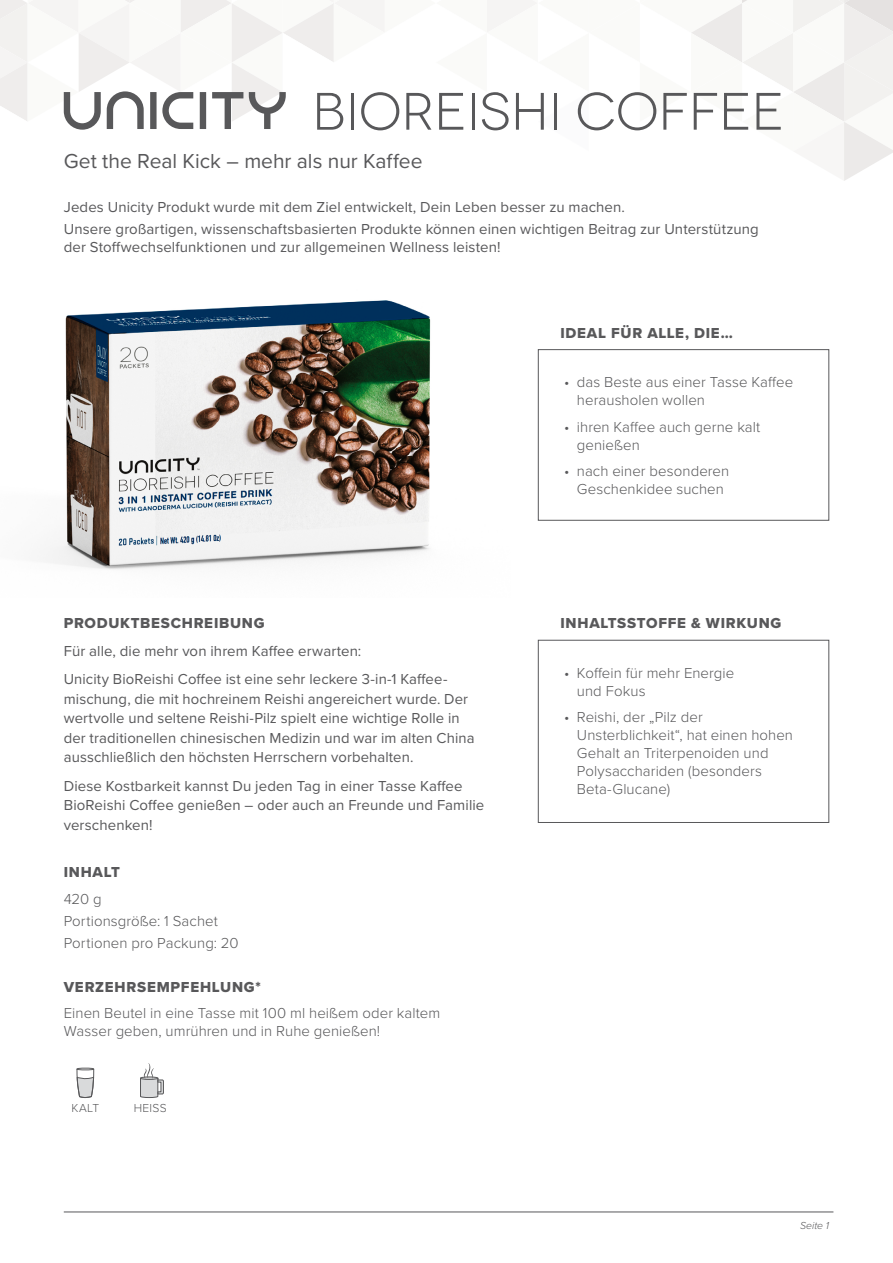
<style>
.page{position:relative;width:893px;height:1263px;background:#fff}
.page>*{position:absolute;margin:0;border:0;box-sizing:border-box;transform-origin:0 0}
.t1{font:52.5px "Novecentowide";color:#58585a}
.t2{font:21px "Proxima Nova";letter-spacing:-.005em;color:#58585a}
.t3{font:15px/19.5px "Proxima Nova";letter-spacing:.005em;color:#58585a}
.t4{font:300 15px/18px "Proxima Nova";letter-spacing:.005em;color:#58585a}
.t5{font:15px "Proxima Nova Extrabld";letter-spacing:.05em;color:#58585a}
.t6{font:300 12px "Proxima Nova";letter-spacing:.02em;color:#58585a}
.t7{font:italic 300 10.5px "Proxima Nova";color:#58585a}
</style>
<div class="page">
<img style="left:43px;top:300px;width:388px;height:270px">
<hr style="left:64px;top:1212px;width:769px;height:1px;background:#58585a">
<svg style="left:0;top:0;width:893px;height:181px"></svg>
<svg style="left:76px;top:1068px;width:18px;height:30px"></svg>
<svg style="left:140px;top:1063px;width:24px;height:35px"></svg>
<div style="left:538px;top:640px;width:291px;height:183px;border:1px solid #58585a"></div>
<div style="left:538px;top:349px;width:291px;height:172px;border:1px solid #58585a"></div>
<h1 class="t1" style="left:312px;top:81px;width:473px">BIOREISHI COFFEE</h1>
<h2 class="t2" style="left:64px;top:145px;width:360px">Get the Real Kick – mehr als nur Kaffee</h2>
<p class="t3" style="left:64px;top:195px;width:696px;line-height:22.2px">Jedes Unicity Produkt wurde mit dem Ziel entwickelt, Dein Leben besser zu machen.<br>Unsere großartigen, wissenschaftsbasierten Produkte können einen wichtigen Beitrag zur Unterstützung</p>
<p class="t3" style="left:64px;top:237px;width:438px">der Stoffwechselfunktionen und zur allgemeinen Wellness leisten!</p>
<p class="t5" style="left:560px;top:322px;width:174px">IDEAL FÜR ALLE, DIE…</p>
<p class="t5" style="left:64px;top:612px;width:202px">PRODUKTBESCHREIBUNG</p>
<p class="t3" style="left:64px;top:637px;width:385px;line-height:28px">Für alle, die mehr von ihrem Kaffee erwarten:<br>Unicity BioReishi Coffee ist eine sehr leckere 3-in-1 Kaffee-</p>
<p class="t3" style="left:64px;top:688px;width:412px">mischung, die mit hochreinem Reishi angereichert wurde. Der wertvolle und seltene Reishi-Pilz spielt eine wichtige Rolle in der traditionellen chinesischen Medizin und war im alten China ausschließlich den höchsten Herrschern vorbehalten.</p>
<p class="t3" style="left:64px;top:775px;width:422px">Diese Kostbarkeit kannst Du jeden Tag in einer Tasse Kaffee<br>BioReishi Coffee genießen – oder auch an Freunde und Familie verschenken!</p>
<p class="t5" style="left:64px;top:861px;width:58px">INHALT</p>
<p class="t4" style="left:64px;top:887px;width:176px;line-height:22.2px">420 g<br>Portionsgröße: 1 Sachet<br>Portionen pro Packung: 20</p>
<p class="t5" style="left:64px;top:975px;width:198px">VERZEHRSEMPFEHLUNG*</p>
<p class="t4" style="left:64px;top:1003px;width:378px">Einen Beutel in eine Tasse mit 100 ml heißem oder kaltem<br>Wasser geben, umrühren und in Ruhe genießen!</p>
<p class="t6" style="left:71px;top:1099px;width:29px">KALT</p>
<p class="t6" style="left:134px;top:1099px;width:34px">HEISS</p>
<p class="t4" style="left:577px;top:373px;width:218px;text-indent:-13px">• das Beste aus einer Tasse Kaffee herausholen wollen</p>
<p class="t4" style="left:577px;top:417px;width:185px;text-indent:-13px">• ihren Kaffee auch gerne kalt genießen</p>
<p class="t4" style="left:564px;top:462px;width:167px;text-align:center">• nach einer besonderen<br>Geschenkidee suchen</p>
<p class="t5" style="left:560px;top:612px;width:222px">INHALTSSTOFFE &amp; WIRKUNG</p>
<p class="t4" style="left:577px;top:663px;width:159px;text-indent:-13px">• Koffein für mehr Energie und Fokus</p>
<p class="t4" style="left:577px;top:708px;width:218px;text-indent:-13px">• Reishi, der „Pilz der<br>Unsterblichkeit“, hat einen hohen<br>Gehalt an Triterpenoiden und<br>Polysacchariden (besonders<br>Beta-Glucane)</p>
<p class="t7" style="left:800px;top:1217px;width:31px">Seite 1</p>
</div>
